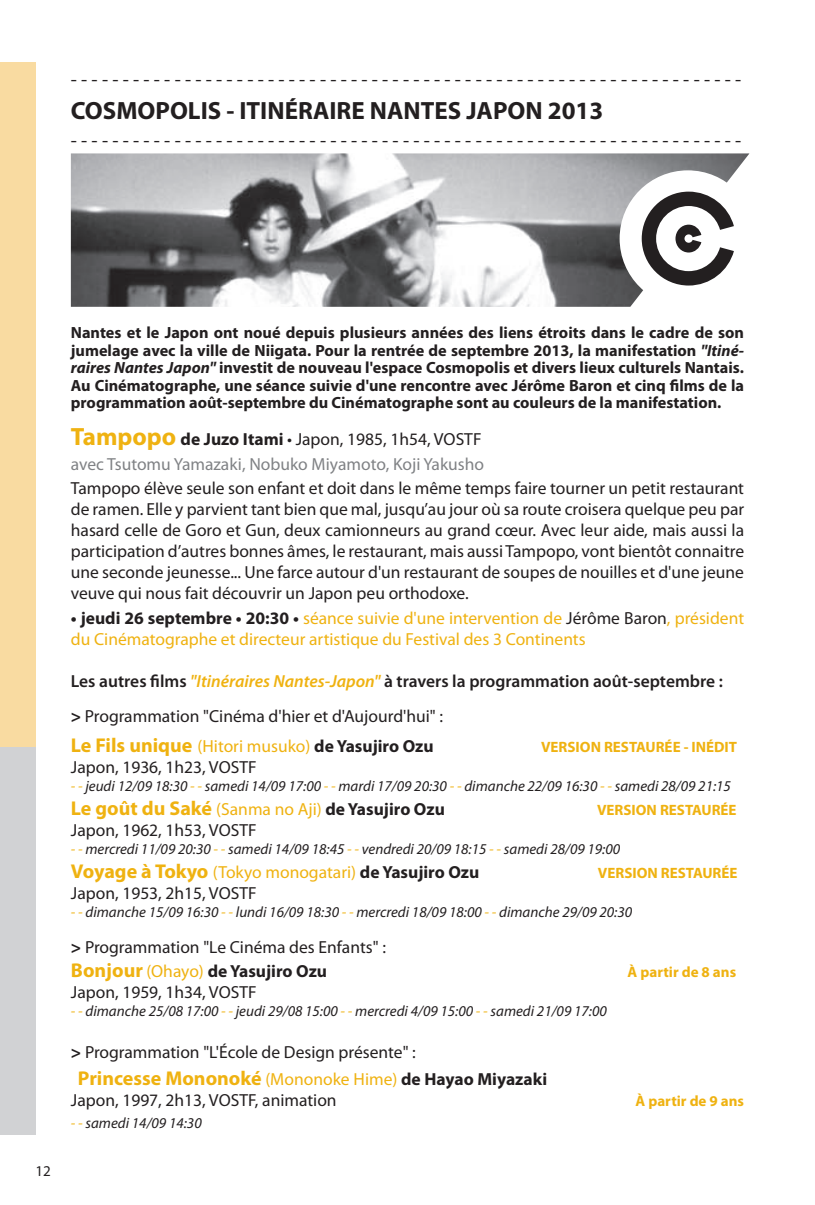
<style>
.page{position:relative;width:815px;height:1205px;background:#fff}
.page>*{position:absolute;margin:0;border:0;box-sizing:border-box;transform-origin:0 0}
.t1{font:700 25px "Myriad Pro";color:#231f20}
.t2{font:20px "Myriad Pro";color:#231f20}
.t3{font:700 20px "Myriad Pro";color:#efb211}
.t4{font:17.5px/21px "Myriad Pro";color:#231f20;text-align:justify}
.t5{font:17.5px/21px "Myriad Pro";color:#efb211}
.t6{font:600 17.5px/35.2px "Myriad Pro";color:#231f20}
.t7{font:17.5px/24.5px "Myriad Pro";color:#808285}
.t8{font:700 17.5px "Myriad Pro";color:#231f20}
.t9{font:700 16.25px/17.5px "Myriad Pro";color:#231f20;text-align:justify}
.t10{font:italic 15px "Myriad Pro";color:#231f20}
.t11{font:700 15px "Myriad Pro";color:#efb211}
.t12{font:15px "Myriad Pro";color:#231f20}
.s1{font-style:italic}
.s2{font-weight:700;font-size:25px;color:#efb211}
.s3{font-weight:700;color:#231f20}
.s4{color:#231f20}
.s5{font-style:italic;color:#efb211}
.s6{font-weight:700}
.s7{font-weight:400}
.s8{font-weight:700;font-size:20px}
.s9{color:#efb211}
.s10{font-size:20px;color:#efb211}
.s11{font-weight:400;color:#efb211}
.s12{font-weight:700;font-size:20px;color:#efb211}
.s13{font-weight:400;font-size:17.5px}
.s14{font-size:17.5px;color:#231f20}
</style>
<div class="page">
<div style="left:0;top:62px;width:35px;height:1072px;background:#d1d2d4"></div>
<div style="left:0;top:62px;width:35px;height:685px;background:#f9dba1"></div>
<img style="left:71px;top:153px;width:678px;height:154px">
<div style="left:620px;top:170px;width:136px;height:137px;background:#fff;border-radius:50%"></div>
<svg style="left:642px;top:192px;width:92px;height:93px"></svg>
<p class="t2" style="left:71px;top:68px;width:672px">- - - - - - - - - - - - - - - - - - - - - - - - - - - - - - - - - - - - - - - - - - - - - - - - - - - - - - - - - - - - - - - - -</p>
<h1 class="t1" style="left:71px;top:97px;width:534px">COSMOPOLIS - ITINÉRAIRE NANTES JAPON 2013</h1>
<p class="t2" style="left:71px;top:129px;width:672px">- - - - - - - - - - - - - - - - - - - - - - - - - - - - - - - - - - - - - - - - - - - - - - - - - - - - - - - - - - - - - - - - -</p>
<p class="t12" style="left:36px;top:1162px;width:17px">12</p>
<p class="t9" style="left:71px;top:324px;width:675px">Nantes et le Japon ont noué depuis plusieurs années des liens étroits dans le cadre de son jumelage avec la ville de Niigata. Pour la rentrée de septembre 2013, la manifestation <span class="s1">"Itiné&shy;raires Nantes Japon"</span> investit de nouveau l'espace Cosmopolis et divers lieux culturels Nantais.<br>Au Cinématographe, une séance suivie d'une rencontre avec Jérôme Baron et cinq films de la programmation août-septembre du Cinématographe sont au couleurs de la manifestation.</p>
<p class="t7" style="left:71px;top:427px;width:415px"><span class="s2">Tampopo</span> <span class="s3">de Juzo Itami</span> <span class="s4">• Japon, 1985, 1h54, VOSTF </span>avec Tsutomu Yamazaki, Nobuko Miyamoto, Koji Yakusho</p>
<p class="t4" style="left:71px;top:478px;width:675px">Tampopo élève seule son enfant et doit dans le même temps faire tourner un petit restaurant de ramen. Elle y parvient tant bien que mal, jusqu’au jour où sa route croisera quelque peu par hasard celle de Goro et Gun, deux camionneurs au grand cœur. Avec leur aide, mais aussi la participation d’autres bonnes âmes, le restaurant, mais aussi Tampopo, vont bientôt connaitre une seconde jeunesse... Une farce autour d'un restaurant de soupes de nouilles et d'une jeune veuve qui nous fait découvrir un Japon peu orthodoxe.</p>
<p class="t5" style="left:71px;top:608px;width:675px"><span class="s3">• jeudi 26 septembre • 20:30 •</span> séance suivie d'une intervention de <span class="s4">Jérôme Baron</span>, président du Cinématographe et directeur artistique du Festival des 3 Continents</p>
<p class="t6" style="left:71px;top:664px;width:654px">Les autres films <span class="s5">"Itinéraires Nantes-Japon"</span> à travers la programmation août-septembre : <span class="s6">&gt;</span> <span class="s7">Programmation "Cinéma d'hier et d'Aujourd'hui" :</span></p>
<p class="t5" style="left:71px;top:736px;width:364px"><span class="s8">Le Fils unique</span> (Hitori musuko) <span class="s3">de Yasujiro Ozu</span></p>
<p class="t11" style="left:541px;top:739px;width:198px">VERSION RESTAURÉE - INÉDIT</p>
<p class="t4" style="left:71px;top:757px;width:187px">Japon, 1936, 1h23, VOSTF</p>
<p class="t10" style="left:71px;top:778px;width:662px"><span class="s9">- -</span> jeudi 12/09 18:30 <span class="s9">- -</span> samedi 14/09 17:00 <span class="s9">- -</span> mardi 17/09 20:30 <span class="s9">- -</span> dimanche 22/09 16:30 <span class="s9">- -</span> samedi 28/09 21:15</p>
<p class="t8" style="left:71px;top:799px;width:376px"><span class="s10">Le goût du Saké</span> <span class="s11">(Sanma no Aji)</span> de Yasujiro Ozu</p>
<p class="t11" style="left:597px;top:802px;width:141px">VERSION RESTAURÉE</p>
<p class="t4" style="left:71px;top:820px;width:187px">Japon, 1962, 1h53, VOSTF</p>
<p class="t10" style="left:71px;top:841px;width:551px"><span class="s9">- -</span> mercredi 11/09 20:30 <span class="s9">- -</span> samedi 14/09 18:45 <span class="s9">- -</span> vendredi 20/09 18:15 <span class="s9">- -</span> samedi 28/09 19:00</p>
<p class="t5" style="left:71px;top:862px;width:410px"><span class="s8">Voyage à Tokyo</span> (Tokyo monogatari) <span class="s3">de Yasujiro Ozu</span></p>
<p class="t11" style="left:598px;top:865px;width:141px">VERSION RESTAURÉE</p>
<p class="t4" style="left:71px;top:883px;width:187px">Japon, 1953, 2h15, VOSTF</p>
<p class="t10" style="left:71px;top:904px;width:563px"><span class="s9">- -</span> dimanche 15/09 16:30 <span class="s9">- -</span> lundi 16/09 18:30 <span class="s9">- -</span> mercredi 18/09 18:00 <span class="s9">- -</span> dimanche 29/09 20:30</p>
<p class="t4" style="left:71px;top:935px;width:317px;line-height:24px"><span class="s6">&gt;</span> Programmation "Le Cinéma des Enfants" :<br><span class="s12">Bonjour</span> <span class="s9">(Ohayo)</span> <span class="s6">de Yasujiro Ozu</span></p>
<p class="t11" style="left:628px;top:963px;width:110px">À partir de 8 ans</p>
<p class="t4" style="left:71px;top:981px;width:187px">Japon, 1959, 1h34, VOSTF</p>
<p class="t10" style="left:71px;top:1002px;width:537px"><span class="s9">- -</span> dimanche 25/08 17:00 <span class="s9">- -</span> jeudi 29/08 15:00 <span class="s9">- -</span> mercredi 4/09 15:00 <span class="s9">- -</span> samedi 21/09 17:00</p>
<p class="t4" style="left:71px;top:1042px;width:347px"><span class="s6">&gt;</span> Programmation "L'École de Design présente" :</p>
<p class="t3" style="left:78px;top:1067px;width:471px">Princesse Mononoké <span class="s13">(Mononoke Hime)</span> <span class="s14">de Hayao Miyazaki</span></p>
<p class="t4" style="left:71px;top:1090px;width:267px">Japon, 1997, 2h13, VOSTF, animation</p>
<p class="t11" style="left:636px;top:1093px;width:110px">À partir de 9 ans</p>
<p class="t10" style="left:71px;top:1115px;width:132px"><span class="s9">- -</span> samedi 14/09 14:30</p>
</div>
